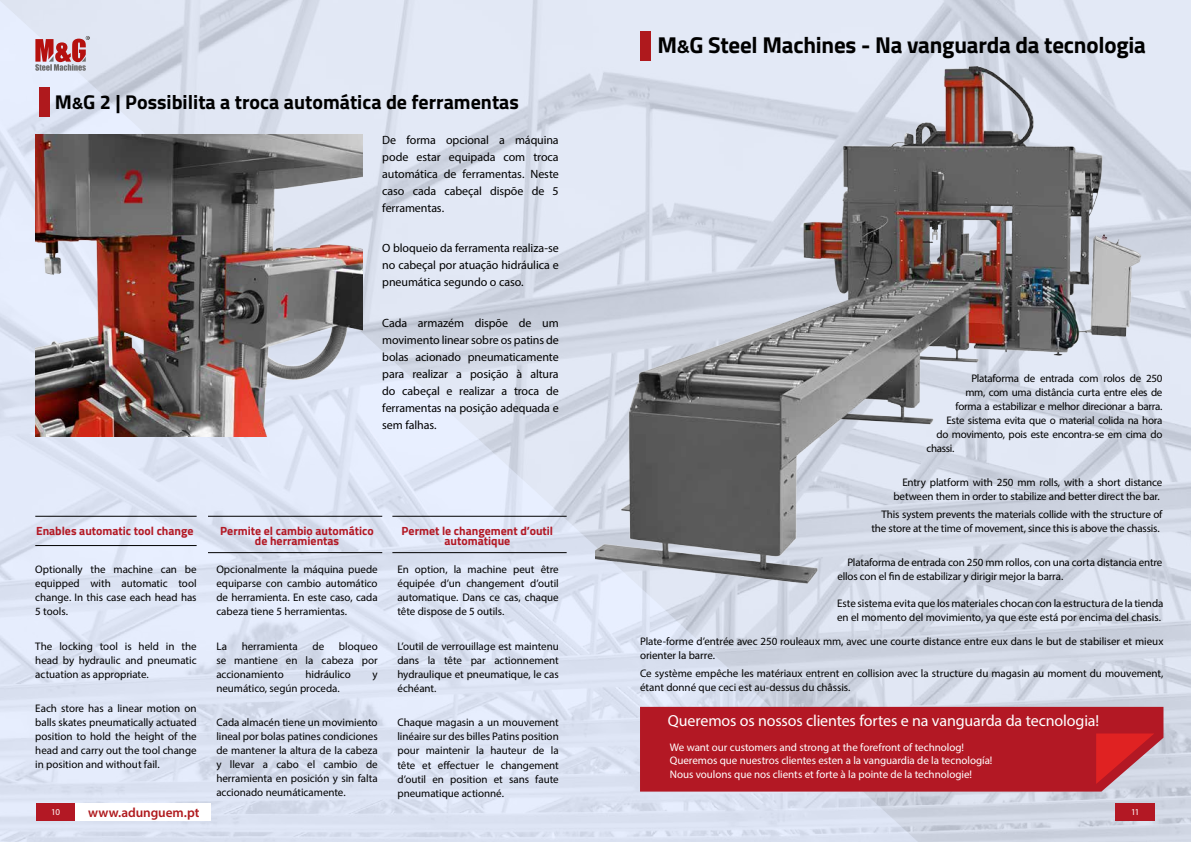
<style>
.page{position:relative;width:1191px;height:842px;background:#fff}
.page>*{position:absolute;margin:0;border:0;box-sizing:border-box;transform-origin:0 0}
.t1{font:700 23px "Titillium";letter-spacing:-.01em;color:#000}
.t2{font:700 20px "Titillium";color:#000}
.t3{font:16px "Myriad Pro";letter-spacing:-.01em;color:#fff}
.t4{font:600 13.3px "Myriad Pro";letter-spacing:-.005em;color:#af191d}
.t5{font:12px/17px "Myriad Pro";letter-spacing:-.005em;color:#000;text-align:justify}
.t6{font:700 11.9px/10px "Titillium";color:#b31824;text-align:center}
.t7{font:11px/14px "Myriad Pro";letter-spacing:-.01em;color:#000;text-align:justify}
.t8{font:11px/13.3px "Myriad Pro";letter-spacing:-.005em;color:#fff}
.t9{font:9px "Myriad Pro";color:#fff}
.s1{font-size:16px}
.s2{font-size:18px}
</style>
<div class="page">
<img style="left:0;top:0;width:1191px;height:842px">
<hr style="left:35px;top:516px;width:162px;height:1px;background:#000">
<hr style="left:35px;top:545px;width:162px;height:1px;background:#000">
<hr style="left:208px;top:516px;width:174px;height:1px;background:#000">
<hr style="left:208px;top:552px;width:174px;height:1px;background:#000">
<hr style="left:392px;top:516px;width:174px;height:1px;background:#000">
<hr style="left:392px;top:552px;width:174px;height:1px;background:#000">
<img style="left:35px;top:135px;width:327px;height:302px">
<div style="left:39px;top:87px;width:10px;height:30px;background:#af191d"></div>
<svg style="left:35px;top:36px;width:55px;height:35px;background:#c18187"></svg>
<img style="left:595px;top:61px;width:568px;height:549px">
<div style="left:640px;top:31px;width:10px;height:30px;background:#af191d"></div>
<div style="left:640px;top:707px;width:523px;height:84px;background:#b31824"></div>
<svg style="left:1096px;top:733px;width:58px;height:51px;background:#d15258"></svg>
<div style="left:1115px;top:804px;width:40px;height:17px;background:#b31824"></div>
<div style="left:36px;top:804px;width:39px;height:17px;background:#b31824"></div>
<div style="left:75px;top:804px;width:135px;height:17px;background:#fff"></div>
<h2 class="t2" style="left:55px;top:87px;width:465px">M<span class="s1">&amp;</span>G 2 | Possibilita a troca automática de ferramentas</h2>
<p class="t5" style="left:382px;top:131px;width:178px">De forma opcional a máquina pode estar equipada com troca automática de ferramentas. Neste caso cada cabeçal dispõe de 5 ferramentas.</p>
<p class="t5" style="left:382px;top:240px;width:178px">O bloqueio da ferramenta realiza-se no cabeçal por atuação hidráulica e pneumática segundo o caso.</p>
<p class="t5" style="left:382px;top:314px;width:178px">Cada armazém dispõe de um movimento linear sobre os patins de bolas acionado pneumaticamente para realizar a posição à altura do cabeçal e realizar a troca de ferramentas na posição adequada e sem falhas.</p>
<p class="t6" style="left:36px;top:525px;width:159px">Enables automatic tool change</p>
<p class="t6" style="left:220px;top:525px;width:155px">Permite el cambio automático de herramientas</p>
<p class="t6" style="left:401px;top:525px;width:153px">Permet le changement d’outil automatique</p>
<p class="t7" style="left:35px;top:562px;width:163px">Optionally the machine can be equipped with automatic tool change. In this case each head has 5 tools.</p>
<p class="t7" style="left:35px;top:639px;width:163px">The locking tool is held in the head by hydraulic and pneumatic actuation as appropriate.</p>
<p class="t7" style="left:35px;top:701px;width:163px">Each store has a linear motion on balls skates pneumatically actuated position to hold the height of the head and carry out the tool change in position and without fail.</p>
<p class="t7" style="left:216px;top:562px;width:163px">Opcionalmente la máquina puede equiparse con cambio automático de herramienta. En este caso, cada cabeza tiene 5 herramientas.</p>
<p class="t7" style="left:216px;top:639px;width:12px">La</p>
<p class="t7" style="left:242px;top:639px;width:58px">herramienta</p>
<p class="t7" style="left:312px;top:639px;width:13px">de</p>
<p class="t7" style="left:397px;top:562px;width:163px">En option, la machine peut être équipée d’un changement d’outil automatique. Dans ce cas, chaque tête dispose de 5 outils.</p>
<p class="t7" style="left:397px;top:639px;width:163px">L’outil de verrouillage est maintenu dans la tête par actionnement hydraulique et pneumatique, le cas échéant.</p>
<p class="t7" style="left:397px;top:716px;width:163px">Chaque magasin a un mouvement linéaire sur des billes Patins position pour maintenir la hauteur de la tête et effectuer le changement d’outil en position et sans faute pneumatique actionné.</p>
<p class="t7" style="left:216px;top:639px;width:163px;text-indent:123px">bloqueo se mantiene en la cabeza por accionamiento</p>
<p class="t7" style="left:305px;top:667px;width:47px">hidráulico</p>
<p class="t7" style="left:372px;top:667px;width:7px">y</p>
<p class="t7" style="left:216px;top:681px;width:125px">neumático, según proceda.</p>
<p class="t7" style="left:216px;top:716px;width:163px">Cada almacén tiene un movimiento lineal por bolas patines condiciones de mantener la altura de la cabeza y llevar a cabo el cambio de herramienta en posición y sin falta accionado neumáticamente.</p>
<h1 class="t1" style="left:657px;top:28px;width:490px">M<span class="s2">&amp;</span>G Steel Machines - Na vanguarda da tecnologia</h1>
<p class="t7" style="left:971px;top:371px;width:193px">Plataforma de entrada com rolos de 250</p>
<p class="t7" style="left:965px;top:385px;width:198px">mm, com uma distância curta entre eles de</p>
<p class="t7" style="left:955px;top:399px;width:209px">forma a estabilizar e melhor direcionar a barra.</p>
<p class="t7" style="left:946px;top:413px;width:218px">Este sistema evita que o material colida na hora</p>
<p class="t7" style="left:936px;top:427px;width:227px">do movimento, pois este encontra-se em cima do</p>
<p class="t7" style="left:926px;top:441px;width:30px">chassi.</p>
<p class="t7" style="left:893px;top:475px;width:270px;text-align:right">Entry platform with 250 mm rolls, with a short distance between them in order to stabilize and better direct the bar.</p>
<p class="t7" style="left:871px;top:507px;width:292px;text-align:right">This system prevents the materials collide with the structure of the store at the time of movement, since this is above the chassis.</p>
<p class="t7" style="left:837px;top:555px;width:326px;text-indent:10px">Plataforma de entrada con 250 mm rollos, con una corta distancia entre ellos con el fin de estabilizar y dirigir mejor la barra.</p>
<p class="t7" style="left:837px;top:596px;width:328px">Este sistema evita que los materiales chocan con la estructura de la tienda en el momento del movimiento, ya que este está por encima del chasis.</p>
<p class="t7" style="left:640px;top:634px;width:525px">Plate-forme d’entrée avec 250 rouleaux mm, avec une courte distance entre eux dans le but de stabiliser et mieux orienter la barre.</p>
<p class="t7" style="left:640px;top:666px;width:525px">Ce système empêche les matériaux entrent en collision avec la structure du magasin au moment du mouvement, étant donné que ceci est au-dessus du châssis.</p>
<h3 class="t3" style="left:668px;top:711px;width:433px">Queremos os nossos clientes fortes e na vanguarda da tecnologia!</h3>
<p class="t8" style="left:670px;top:741px;width:324px">We want our customers and strong at the forefront of technolog!<br>Queremos que nuestros clientes esten a la vanguardia de la tecnología!<br>Nous voulons que nos clients et forte à la pointe de la technologie!</p>
<p class="t9" style="left:51px;top:807px;width:10px">10</p>
<p class="t4" style="left:88px;top:804px;width:113px">www.adunguem.pt</p>
<p class="t9" style="left:1131px;top:807px;width:10px">11</p>
</div>
